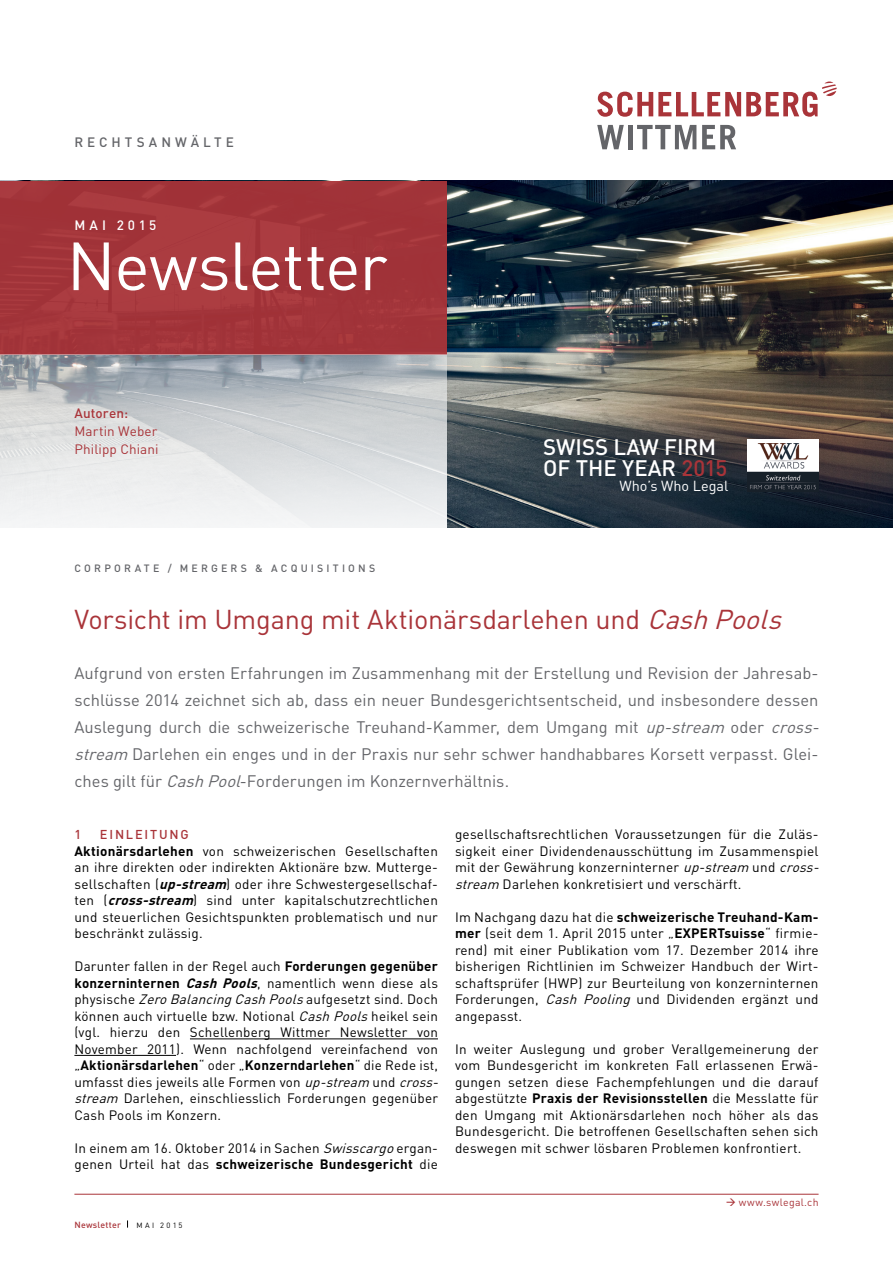
<style>
.page{position:relative;width:893px;height:1263px;background:#fff}
.page>*{position:absolute;margin:0;border:0;box-sizing:border-box;transform-origin:0 0}
.t1{font:66.9px "DIN";letter-spacing:-.02em;color:#fff}
.t2{font:27px "DIN";letter-spacing:-.005em;color:#a93439}
.t3{font:500 22.2px/21.1px "DIN";color:#fff}
.t4{font:16.5px/27px "DIN";color:#646569}
.t5{font:14.4px "DIN";color:#fff}
.t6{font:13.5px/16.5px "DIN";letter-spacing:.02em;color:#000;text-align:justify}
.t7{font:13.5px/18px "DIN";letter-spacing:.01em;color:#a93439}
.t8{font:500 13.5px "DIN";color:#646569}
.t9{font:500 13.5px "DIN";letter-spacing:.01em;color:#a93439}
.t10{font:500 13.5px "DIN";color:#fff}
.t11{font:500 12.75px "DIN";letter-spacing:.14em;color:#a93439}
.t12{font:500 10.5px "DIN";letter-spacing:.305em;color:#646569}
.t13{font:10.5px "DIN";letter-spacing:.025em;color:#a93439}
.t14{font:500 8.85px "DIN";letter-spacing:.025em;color:#a93439}
.t15{font:7.5px "DIN";letter-spacing:.315em;color:#000}
.s1{color:#a93439}
.s2{font-style:italic}
.s3{font-weight:700}
.s4{font-weight:700;font-style:italic}
</style>
<div class="page">
<img style="left:446px;top:181px;width:447px;height:347px">
<div style="left:0;top:181px;width:446px;height:173px;background:#a13339"></div>
<svg style="left:0;top:354px;width:446px;height:174px"></svg>
<svg style="left:597px;top:125px;width:27px;height:24px"></svg>
<div style="left:628px;top:125px;width:5px;height:24px;background:#646569"></div>
<svg style="left:637px;top:125px;width:59px;height:24px"></svg>
<svg style="left:702px;top:125px;width:34px;height:24px"></svg>
<svg style="left:597px;top:82px;width:240px;height:35px"></svg>
<hr style="left:74px;top:1194px;width:745px;height:1px;background:#a93439">
<hr style="left:190px;top:1038px;width:248px;height:1px;background:#000">
<hr style="left:74px;top:1055px;width:102px;height:1px;background:#000">
<img style="left:747px;top:439px;width:72px;height:52px">
<p class="t8" style="left:74px;top:133px;width:12px">rec</p>
<p class="t8" style="left:112px;top:133px;width:26px">h tsan</p>
<p class="t8" style="left:175px;top:133px;width:39px">wälte</p>
<p class="t10" style="left:74px;top:216px;width:11px">mai</p>
<p class="t10" style="left:117px;top:216px;width:41px">2015</p>
<h1 class="t1" style="left:67px;top:220px;width:322px">Newsletter</h1>
<p class="t9" style="left:74px;top:404px;width:55px">Autoren:</p>
<p class="t7" style="left:74px;top:421px;width:86px">Martin Weber<br>Philipp Chiani</p>
<p class="t12" style="left:74px;top:561px;width:302px">CORPORATE / MERGERS &amp; ACQUISITIONS</p>
<h3 class="t3" style="left:543px;top:435px;width:186px">SWISS LAW FIRM<br>OF THE YEAR <span class="s1">2015</span></h3>
<p class="t5" style="left:619px;top:476px;width:111px">Who’s Who Legal</p>
<h2 class="t2" style="left:74px;top:600px;width:717px">Vorsicht im Umgang mit Aktionärsdarlehen und <span class="s2">CashPools</span></h2>
<p class="t4" style="left:74px;top:659px;width:751px">Aufgrund von ersten Erfahrungen im Zusammenhang mit der Erstellung und Revision der Jahresab&shy;schlüsse 2014 zeichnet sich ab, dass ein neuer Bundesgerichtsentscheid, und insbesondere dessen Auslegung durch die schweizerische Treuhand-Kammer, dem Umgang mit <span class="s2">up-stream</span> oder <span class="s2">cross&shy;stream</span> Darlehen ein enges und in der Praxis nur sehr schwer handhabbares Korsett verpasst. Glei&shy;ches gilt für <span class="s2">CashPool</span>-Forderungen im Konzernverhältnis.</p>
<p class="t11" style="left:74px;top:826px;width:8px">1</p>
<p class="t11" style="left:100px;top:826px;width:90px">EINLEITUNG</p>
<p class="t6" style="left:74px;top:842px;width:365px"><span class="s3">Aktionärsdarlehen</span> von schweizerischen Gesellschaften an ihre direkten oder indirekten Aktionäre bzw. M utterge&shy;sellschaften (<span class="s4">up-stream</span>) oder ihre Schwestergesellschaf&shy;ten (<span class="s4">cross-stream</span>) sind unter kapitalschutzrechtlichen und steuerlichen Gesichtspunkten problematisch und nur beschränkt zulässig.</p>
<p class="t6" style="left:74px;top:957px;width:370px;text-align:left">Darunter fallen in der Regel auch <span class="s3">Forderungen gegenüber konzerninternen</span> <span class="s4">Cash Pools</span>, namentlich wenn diese als physische <span class="s2">ZeroBalancingCashPools</span>aufgesetzt sind. Doch können auch virtuelle bzw. Notional <span class="s2">CashPools</span>heikel sein (vgl. hierzu den Schellenberg Wittmer Newsletter von November 2011). Wenn nachfolgend vereinfachend von „<span class="s3">Aktionärsdarlehen</span>“ oder „<span class="s3">Konzerndarlehen</span>“ die Rede ist, umfasst dies jeweils alle Formen von <span class="s2">up-stream</span> und <span class="s2">cross&shy;stream</span> Darlehen, einschliesslich Forderungen gegenüber Cash Pools im Konzern.</p>
<p class="t6" style="left:74px;top:1139px;width:365px">I n einem am 16. Oktober 2014 in Sachen <span class="s2">Swisscargo</span>ergan&shy;genen Urteil hat das <span class="s3">schweizerische Bundesgericht</span> die</p>
<p class="t14" style="left:74px;top:1218px;width:48px">Newsletter</p>
<p class="t15" style="left:136px;top:1220px;width:48px">mai 2015</p>
<p class="t6" style="left:455px;top:825px;width:370px;text-align:left">gesellschaftsrechtlichen Voraussetzungen für die Zuläs&shy;sigkeit einer Dividendenausschüttung im Zusammenspiel mit der Gewährung konzerninterner <span class="s2">up-stream</span> und <span class="s2">cross&shy;stream</span> Darlehen konkretisiert und verschärft.</p>
<p class="t6" style="left:455px;top:908px;width:365px">I m Nachgang dazu hat die <span class="s3">schweizerische Treuhand-Kam&shy;mer</span> (seit dem 1. April 2015 unter „<span class="s3">EXPERTsuisse</span>“ firmie&shy;rend) mit einer Publikation vom 17. Dezember 2014 ihre bisherigen Richtlinien im Schweizer Handbuch der Wirt&shy;schaftsprüfer (HWP) zur Beurteilung von konzerninternen Forderungen, <span class="s2">Cash Pooling</span> und Dividenden ergänzt und angepasst.</p>
<p class="t6" style="left:455px;top:1040px;width:365px">I n weiter Auslegung und grober Verallgemeinerung der vom Bundesgericht im konkreten Fall erlassenen Erwä&shy;gungen setzen diese Fachempfehlungen und die darauf abgestützte <span class="s3">Praxis der Revisionsstellen</span> die M esslatte für den Umgang mit Aktionärsdarlehen noch höher als das Bundesgericht. Die betroffenen Gesellschaften sehen sich deswegen mit schwer lösbaren Problemen konfrontiert.</p>
<p class="t13" style="left:726px;top:1195px;width:94px">→ www.swlegal.ch</p>
</div>
